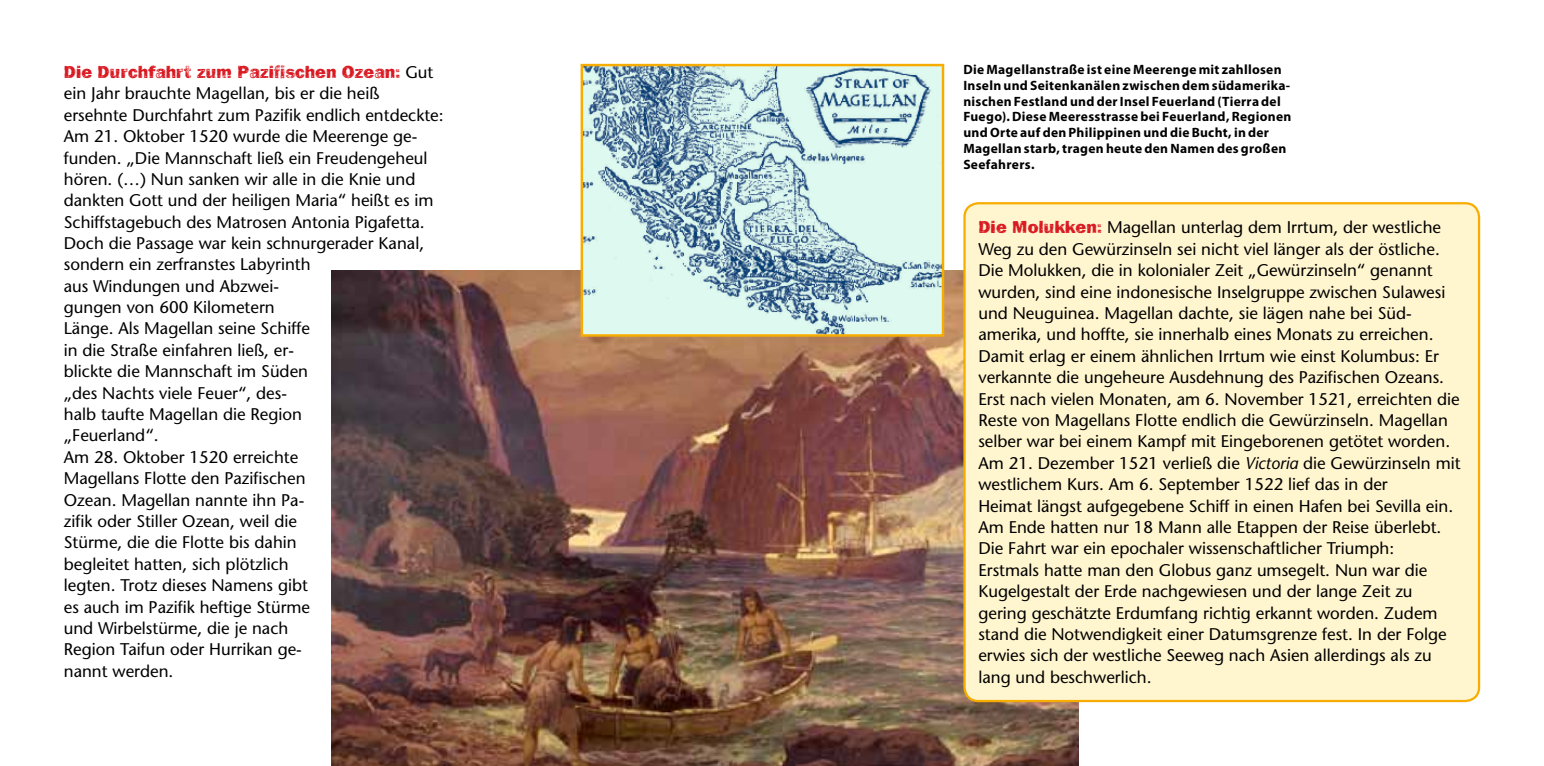
<style>
.page{position:relative;width:1544px;height:766px;background:#fff}
.page>*{position:absolute;margin:0;border:0;box-sizing:border-box;transform-origin:0 0}
.t1{font:18px "Frankie";color:#da1a23}
.t2{font:500 16.88px/21.4px "Stone Sans Std";color:#000}
.t3{font:700 13.5px/15.8px "Myriad Pro";letter-spacing:.02em;color:#000}
.s1{font-family:"Stone Sans Std";font-weight:500;font-size:16.88px;color:#000}
.s2{font-family:"Frankie";font-weight:400;font-size:18px;color:#da1a23}
.s3{font-style:italic}
</style>
<div class="page">
<img style="left:332px;top:271px;width:746px;height:494px">
<div style="left:964px;top:203px;width:515px;height:497px;background:#fff5cf;border-radius:14px"></div>
<div style="left:963px;top:202px;width:517px;height:500px;border:2px solid #f7ad00;border-radius:14px"></div>
<img style="left:583px;top:67px;width:358px;height:266px">
<div style="left:580px;top:64px;width:364px;height:272px;border:2px solid #f7ad00"></div>
<p class="t1" style="left:64px;top:61px;width:371px">Die Durchfahrt zum Pazifischen Ozean: <span class="s1">Gut</span></p>
<p class="t2" style="left:64px;top:83px;width:381px">ein Jahr brauchte Magellan, bis er die heiß ersehnte Durchfahrt zum Pazifik endlich entdeckte:<br>Am 21. Oktober 1520 wurde die Meerenge ge&shy;funden. „Die Mannschaft ließ ein Freudengeheul hören. (…) Nun sanken wir alle in die Knie und dankten Gott und der heiligen Maria“ heißt es im Schiffstagebuch des Matrosen Antonia Pigafetta.<br>Doch die Passage war kein schnurgerader Kanal,</p>
<p class="t2" style="left:64px;top:254px;width:248px">sondern ein zerfranstes Labyrinth aus Windungen und Abzwei&shy;gungen von 600 Kilometern<br>Länge. Als Magellan seine Schiffe in die Straße einfahren ließ, er&shy;blickte die Mannschaft im Süden „des Nachts viele Feuer“, des&shy;halb taufte Magellan die Region „Feuerland“.<br>Am 28. Oktober 1520 erreichte<br>Magellans Flotte den Pazifischen<br>Ozean. Magellan nannte ihn Pa&shy;zifik oder Stiller Ozean, weil die<br>Stürme, die die Flotte bis dahin begleitet hatten, sich plötzlich legten. Trotz dieses Namens gibt es auch im Pazifik heftige Stürme und Wirbelstürme, die je nach<br>Region Taifun oder Hurrikan ge&shy;nannt werden.</p>
<p class="t3" style="left:963px;top:61px;width:329px">Die Magellanstraße ist eine Meerenge mit zahllosen Inseln und Seitenkanälen zwischen dem südamerika&shy;nischen Festland und der Insel Feuerland (Tierra del Fuego). Diese Meeresstrasse bei Feuerland, Regionen und Orte auf den Philippinen und die Bucht, in der Magellan starb, tragen heute den Namen des großen Seefahrers.</p>
<p class="t2" style="left:978px;top:217px;width:484px"><span class="s2">Die Molukken:</span> Magellan unterlag dem Irrtum, der westliche Weg zu den Gewürzinseln sei nicht viel länger als der östliche.<br>Die Molukken, die in kolonialer Zeit „Gewürzinseln“ genannt wurden, sind eine indonesische Inselgruppe zwischen Sulawesi und Neuguinea. Magellan dachte, sie lägen nahe bei Süd&shy;amerika, und hoffte, sie innerhalb eines Monats zu erreichen.<br>Damit erlag er einem ähnlichen Irrtum wie einst Kolumbus: Er verkannte die ungeheure Ausdehnung des Pazifischen Ozeans.<br>Erst nach vielen Monaten, am 6. November 1521, erreichten die Reste von Magellans Flotte endlich die Gewürzinseln. Magellan selber war bei einem Kampf mit Eingeborenen getötet worden.<br>Am 21. Dezember 1521 verließ die <span class="s3">Victoria</span> die Gewürzinseln mit westlichem Kurs. Am 6. September 1522 lief das in der<br>Heimat längst aufgegebene Schiff in einen Hafen bei Sevilla ein.<br>Am Ende hatten nur 18 Mann alle Etappen der Reise überlebt.<br>Die Fahrt war ein epochaler wissenschaftlicher Triumph:<br>Erstmals hatte man den Globus ganz umsegelt. Nun war die Kugelgestalt der Erde nachgewiesen und der lange Zeit zu gering geschätzte Erdumfang richtig erkannt worden. Zudem stand die Notwendigkeit einer Datumsgrenze fest. In der Folge erwies sich der westliche Seeweg nach Asien allerdings als zu lang und beschwerlich.</p>
</div>
